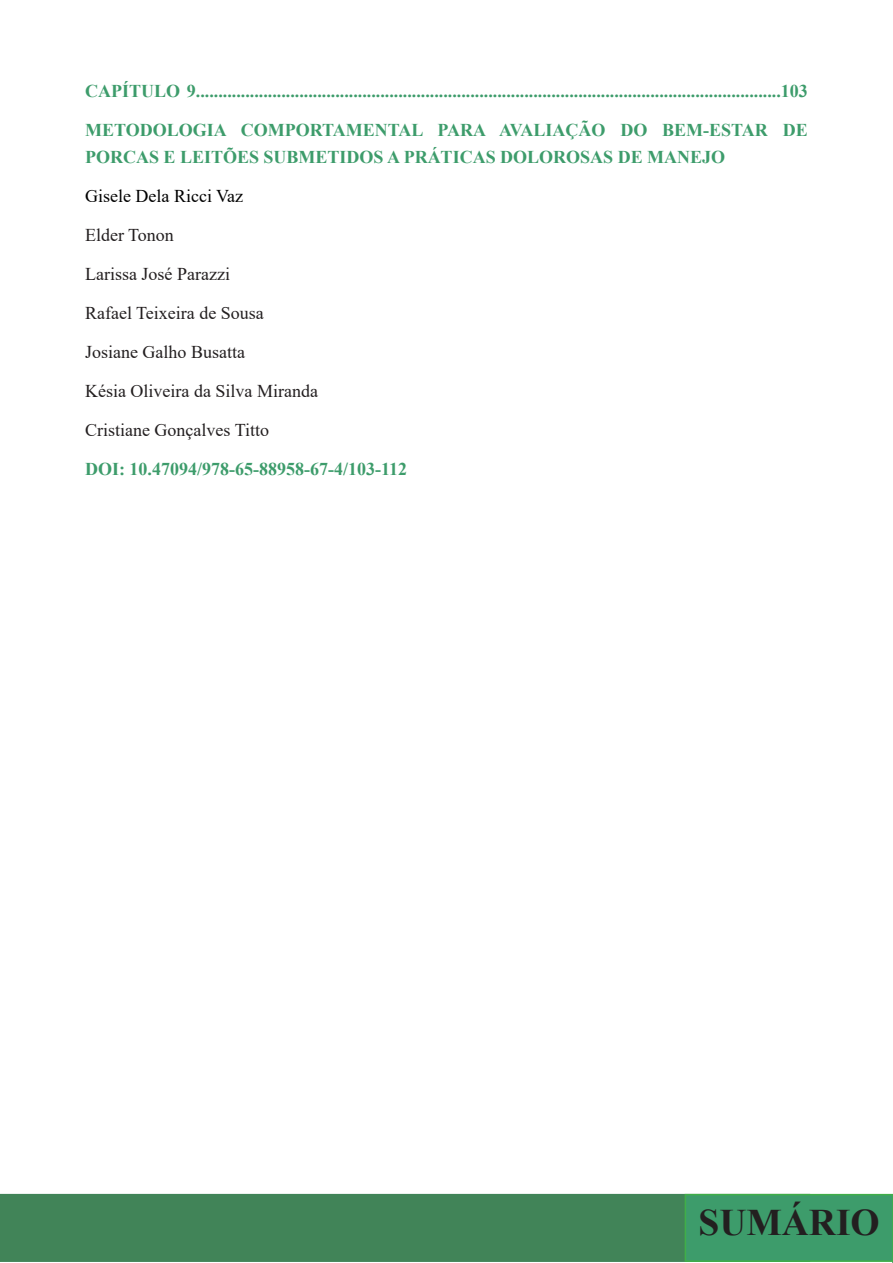
<style>
.page{position:relative;width:893px;height:1263px;background:#fff}
.page>*{position:absolute;margin:0;border:0;box-sizing:border-box;transform-origin:0 0}
.t1{font:700 37.5px "Times New Roman";color:#231f20}
.t2{font:700 18px/27px "Times New Roman";color:#3d9c6b}
.t3{font:18px "Times New Roman";color:#231f20}
.t4{font:18px "Times New Roman";color:#000}
</style>
<div class="page">
<div style="left:0;top:1194px;width:810px;height:68px;background:#418458"></div>
<div style="left:685px;top:1194px;width:208px;height:67px;background:#3d9c6b"></div>
<div style="left:685px;top:1194px;width:208px;height:68px;border:2px solid #40ae49"></div>
<p class="t2" style="left:85px;top:77px;width:724px">CAPÍTULO 9..................................................................................................................................103</p>
<p class="t2" style="left:85px;top:116px;width:724px">METODOLOGIA COMPORTAMENTAL PARA AVALIAÇÃO DO BEM-ESTAR DE<br>PORCAS E LEITÕES SUBMETIDOS A PRÁTICAS DOLOROSAS DE MANEJO</p>
<p class="t4" style="left:85px;top:184px;width:160px">Gisele Dela Ricci Vaz</p>
<p class="t3" style="left:85px;top:223px;width:90px">Elder Tonon</p>
<p class="t3" style="left:85px;top:262px;width:146px">Larissa José Parazzi</p>
<p class="t3" style="left:85px;top:301px;width:180px">Rafael Teixeira de Sousa</p>
<p class="t3" style="left:85px;top:340px;width:161px">Josiane Galho Busatta</p>
<p class="t3" style="left:85px;top:379px;width:234px">Késia Oliveira da Silva Miranda</p>
<p class="t3" style="left:85px;top:418px;width:186px">Cristiane Gonçalves Titto</p>
<p class="t2" style="left:85px;top:455px;width:323px">DOI: 10.47094/978-65-88958-67-4/103-112</p>
<h1 class="t1" style="left:698px;top:1196px;width:183px">SUMÁRIO</h1>
</div>
